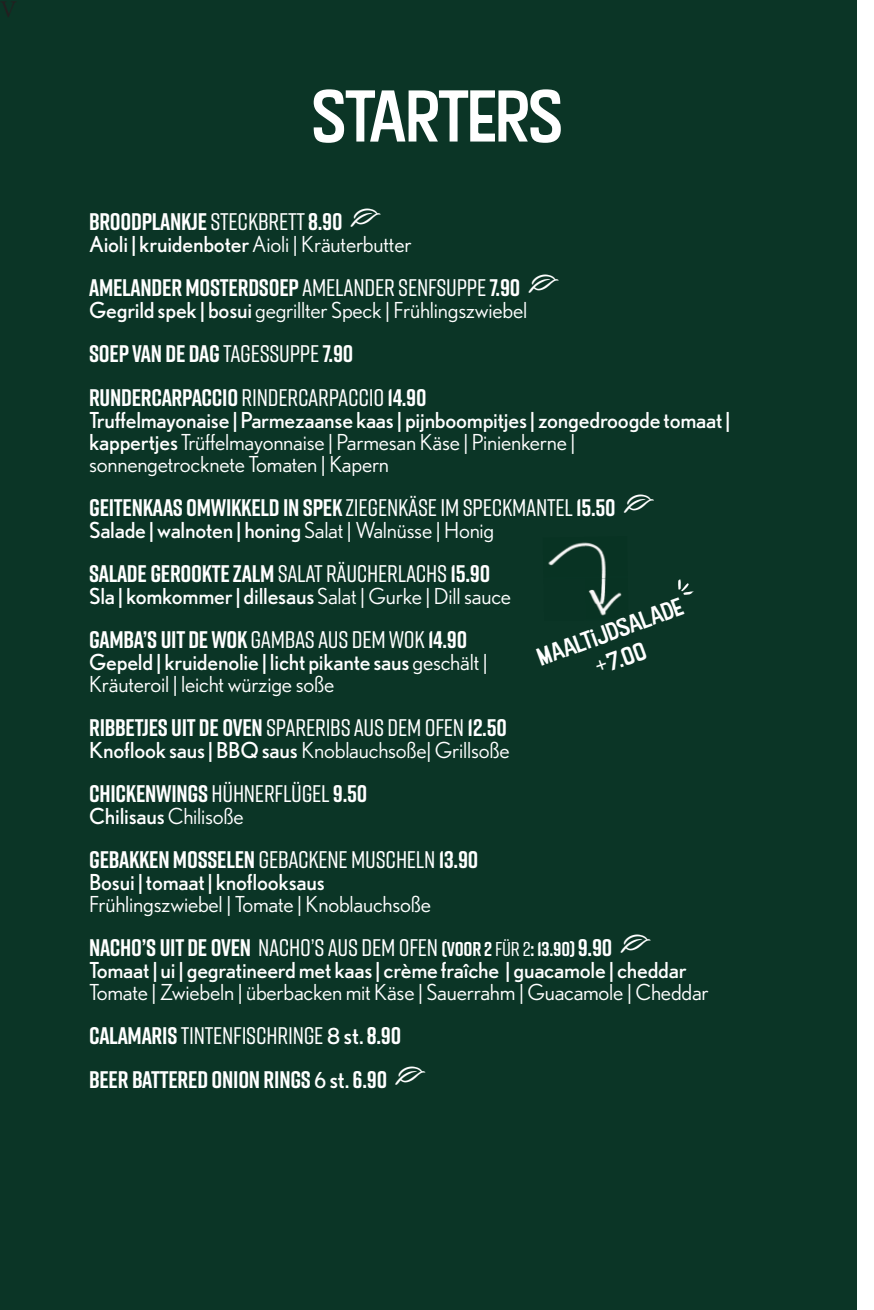
<style>
.page{position:relative;width:874px;height:1310px;background:#fff}
.page>*{position:absolute;margin:0;border:0;box-sizing:border-box;transform-origin:0 0}
.t1{font:70px "Kon Tiki JF Aloha";letter-spacing:-.01em;color:#fff}
.t2{font:700 24px/44px "Rift";letter-spacing:-.01em;color:#fff}
.t3{font:24px/28.8px "Kon Tiki JF Aloha";color:#fff;text-align:center}
.t4{font:24px "Minion Pro";color:#231f20}
.t5{font:22px/22px "Nobel";letter-spacing:-.01em;color:#fff}
.t6{font:22px/22px "Nobel";letter-spacing:-.01em;color:#fff}
.s1{font-weight:500}
.s2{font-family:"Zooja Elementsand Borders";font-weight:400;font-size:46px}
.s3{font-style:inherit}
.s4{font-size:20px}
.s5{font-weight:500;font-size:20px}
.s6{font-family:"Nobel";font-weight:400;font-size:22px}
.s7{font-family:"Nobel";font-weight:400}
</style>
<div class="page">
<div style="left:0;top:0;width:856px;height:1310px;background:#0b3526"></div>
<img style="left:548px;top:542px;width:36px;height:24px">
<img style="left:584px;top:542px;width:38px;height:74px">
<svg style="left:615px;top:615px;width:11px;height:5px"></svg>
<p class="t4" style="left:0;top:-6px;width:18px">V</p>
<h1 class="t1" style="left:312px;top:73px;width:251px">STARTERS</h1>
<p class="t2" style="left:89px;top:199px;width:294px">BROODPLANKJE <span class="s1">STECKBRETT</span> 8.90 <span class="s2">q</span></p>
<p class="t6" style="left:89px;top:232px;width:324px"><span class="s3">Aioli | kruidenboter</span> Aioli | Kräuterbutter</p>
<p class="t2" style="left:89px;top:265px;width:471px">AMELANDER MOSTERDSOEP <span class="s1">AMELANDER SENFSUPPE</span> 7.90 <span class="s2">q</span></p>
<p class="t6" style="left:89px;top:298px;width:439px"><span class="s3">Gegrild spek | bosui</span> gegrillter Speck | Frühlingszwiebel</p>
<p class="t2" style="left:89px;top:331px;width:339px">SOEP VAN DE DAG <span class="s1">TAGESSUPPE</span> 7.90<br>RUNDERCARPACCIO <span class="s1">RINDERCARPACCIO</span> 14.90</p>
<p class="t5" style="left:89px;top:408px;width:642px">Truffelmayonaise | Parmezaanse kaas | pijnboompitjes | zongedroogde tomaat | kappertjes <span class="s3">Trüffelmayonnaise | Parmesan Käse | Pinienkerne | sonnengetrocknete Tomaten | Kapern</span></p>
<p class="t2" style="left:89px;top:485px;width:567px">GEITENKAAS OMWIKKELD IN SPEK <span class="s1">ZIEGENKÄSE IM SPECKMANTEL</span> 15.50 <span class="s2">q</span></p>
<p class="t5" style="left:89px;top:518px;width:406px">Salade | walnoten | honing <span class="s3">Salat | Walnüsse | Honig</span></p>
<p class="t2" style="left:89px;top:551px;width:402px">SALADE GEROOKTE ZALM <span class="s1">SALAT RÄUCHERLACHS</span> 15.90</p>
<p class="t5" style="left:89px;top:584px;width:423px">Sla | komkommer | dillesaus <span class="s3">Salat | Gurke | Dill sauce</span></p>
<p class="t2" style="left:89px;top:617px;width:379px">GAMBA’S UIT DE WOK <span class="s1">GAMBAS AUS DEM WOK</span> 14.90</p>
<p class="t6" style="left:89px;top:650px;width:400px"><span class="s3">Gepeld | kruidenolie | licht pikante saus</span> geschält |<br>Kräuteroil | leicht würzige soße</p>
<p class="t2" style="left:89px;top:705px;width:419px">RIBBETJES UIT DE OVEN <span class="s1">SPARERIBS AUS DEM OFEN</span> 12.50</p>
<p class="t6" style="left:89px;top:738px;width:422px"><span class="s3">Knoflook saus | BBQ saus</span> Knoblauchsoße| Grillsoße</p>
<p class="t2" style="left:89px;top:771px;width:279px">CHICKENWINGS <span class="s1">HÜHNERFLÜGEL</span> 9.50</p>
<p class="t5" style="left:89px;top:804px;width:156px">Chilisaus <span class="s3">Chilisoße</span></p>
<p class="t2" style="left:89px;top:837px;width:390px">GEBAKKEN MOSSELEN <span class="s1">GEBACKENE MUSCHELN</span> 13.90</p>
<p class="t5" style="left:89px;top:870px;width:237px">Bosui | tomaat | knoflooksaus</p>
<p class="t6" style="left:89px;top:892px;width:343px">Frühlingszwiebel | Tomate | Knoblauchsoße</p>
<p class="t2" style="left:89px;top:925px;width:563px">NACHO’S UIT DE OVEN <span class="s1">NACHO’S AUS DEM OFEN</span> <span class="s4">(VOOR 2</span> <span class="s5">FÜR 2</span><span class="s4">: 13.90)</span> 9.90 <span class="s2">q</span></p>
<p class="t5" style="left:89px;top:958px;width:598px">Tomaat | ui | gegratineerd met kaas | crème fraîche | guacamole | cheddar</p>
<p class="t6" style="left:89px;top:980px;width:621px">Tomate | Zwiebeln | überbacken mit Käse | Sauerrahm | Guacamole | Cheddar</p>
<p class="t2" style="left:89px;top:1013px;width:338px">CALAMARIS <span class="s1">TINTENFISCHRINGE</span> <span class="s6">8</span> <span class="s7">st.</span> 8.90<br>BEER BATTERED ONION RINGS <span class="s6">6</span> <span class="s7">st.</span> 6.90 <span class="s2">q</span></p>
<p class="t3" style="left:533px;top:644px;width:154px;rotate:-20deg">MAALTIJDSALADE +7.00</p>
</div>
